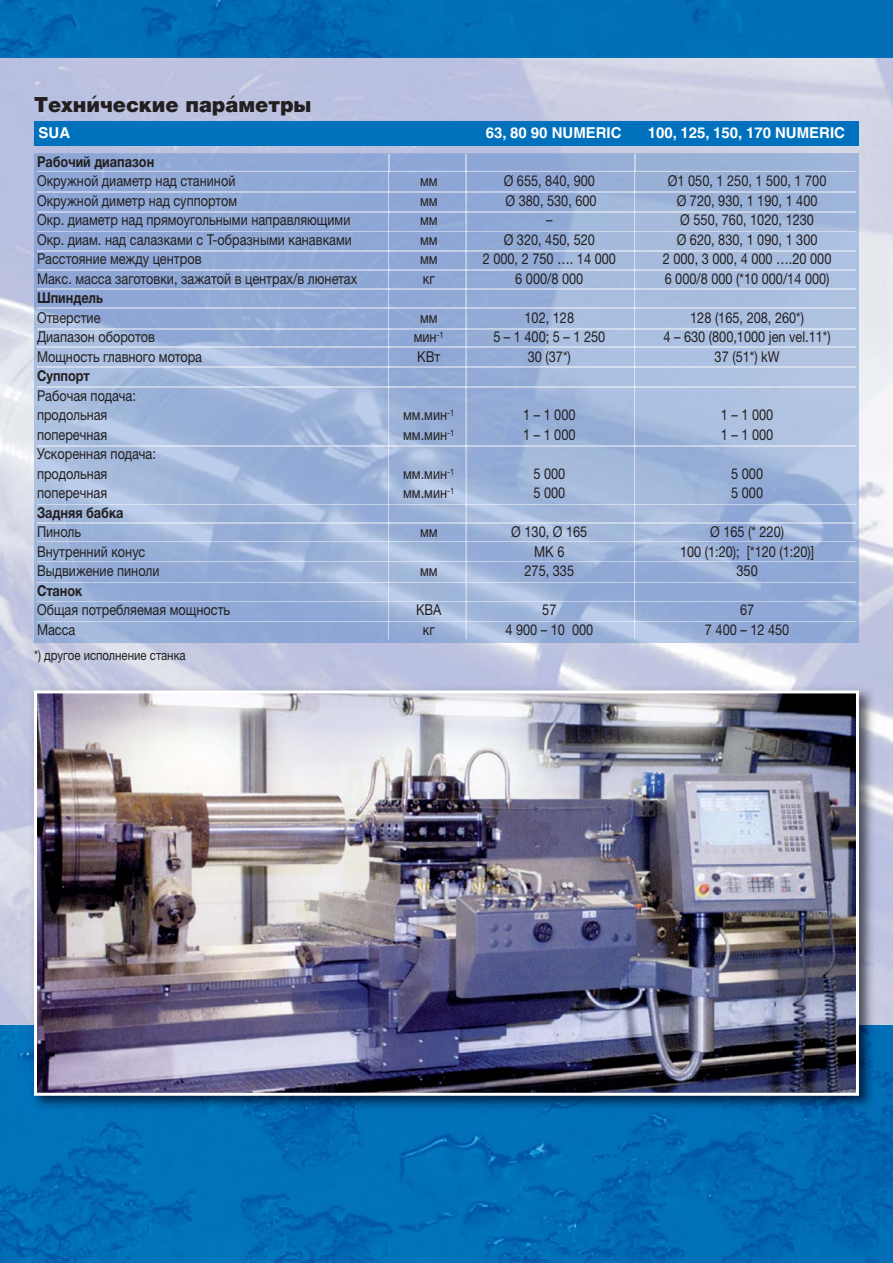
<style>
.page{position:relative;width:893px;height:1263px;background:#fff}
.page>*{position:absolute;margin:0;border:0;box-sizing:border-box;transform-origin:0 0}
.t1{font:900 21px "Helvetica Neue LTCYR";color:#231f20}
.t2{font:15px/19.5px "Helvetica Neue LTCYR";color:#231f20;scale:.85 1}
.t3{font:700 15px "Helvetica Neue LTCYR";color:#231f20;scale:.85 1}
.t4{font:700 15px "Helvetica CE";color:#fff}
.t5{font:13.5px "Helvetica Neue LTCYR";color:#231f20;scale:.85 1}
.s1{font-family:"Lucida Grande";font-weight:400}
</style>
<div class="page">
<img style="left:0;top:0;width:893px;height:1263px">
<img style="left:0;top:58px;width:893px;height:967px">
<img style="left:0;top:699px;width:2px;height:310px">
<img style="left:0;top:184px;width:9px;height:175px">
<img style="left:28px;top:683px;width:850px;height:432px">
<img style="left:38px;top:694px;width:817px;height:398px">
<div style="left:34px;top:690px;width:825px;height:406px;border:3px solid #fff"></div>
<img style="left:34px;top:153px;width:825px;height:490px">
<div style="left:34px;top:121px;width:825px;height:25px;background:#0071bc"></div>
<img style="left:37px;top:171px;width:818px;height:1px">
<img style="left:388px;top:172px;width:1px;height:468px">
<svg style="left:388px;top:154px;width:1px;height:18px"></svg>
<img style="left:466px;top:172px;width:1px;height:467px">
<svg style="left:466px;top:154px;width:1px;height:18px"></svg>
<img style="left:634px;top:172px;width:1px;height:467px">
<svg style="left:634px;top:154px;width:1px;height:18px"></svg>
<img style="left:37px;top:192px;width:818px;height:1px">
<img style="left:37px;top:211px;width:818px;height:1px">
<img style="left:37px;top:231px;width:818px;height:1px">
<img style="left:37px;top:250px;width:818px;height:1px">
<img style="left:37px;top:269px;width:818px;height:1px">
<img style="left:37px;top:289px;width:818px;height:1px">
<img style="left:37px;top:307px;width:818px;height:1px">
<img style="left:37px;top:328px;width:818px;height:1px">
<img style="left:37px;top:346px;width:818px;height:1px">
<img style="left:37px;top:367px;width:818px;height:1px">
<img style="left:37px;top:387px;width:818px;height:1px">
<img style="left:37px;top:446px;width:818px;height:1px">
<img style="left:37px;top:504px;width:818px;height:1px">
<img style="left:37px;top:523px;width:818px;height:1px">
<img style="left:37px;top:541px;width:818px;height:1px">
<img style="left:37px;top:561px;width:818px;height:1px">
<img style="left:37px;top:582px;width:818px;height:1px">
<img style="left:37px;top:601px;width:818px;height:1px">
<img style="left:37px;top:621px;width:818px;height:1px">
<h1 class="t1" style="left:34px;top:97px;width:279px">Tехни<span class="s1">́</span>ческие пара<span class="s1">́</span>метры</h1>
<p class="t4" style="left:39px;top:127px;width:33px">SUA</p>
<p class="t4" style="left:486px;top:127px;width:137px">63, 80 90 NUMERIC</p>
<p class="t4" style="left:648px;top:127px;width:199px">100, 125, 150, 170 NUMERIC</p>
<p class="t3" style="left:37px;top:153px;width:139px">Рабочий диапазон</p>
<p class="t2" style="left:37px;top:171px;width:235px">Окружной диаметр над станиной</p>
<p class="t2" style="left:420px;top:171px;width:22px">мм</p>
<p class="t2" style="left:504px;top:171px;width:109px">Ø 655, 840, 900</p>
<p class="t2" style="left:668px;top:171px;width:188px">Ø1 050, 1 250, 1 500, 1 700</p>
<p class="t2" style="left:37px;top:191px;width:237px">Окружной диметр над суппортом</p>
<p class="t2" style="left:420px;top:191px;width:22px">мм</p>
<p class="t2" style="left:505px;top:191px;width:109px">Ø 380, 530, 600</p>
<p class="t2" style="left:677px;top:191px;width:167px">Ø 720, 930, 1 190, 1 400</p>
<p class="t2" style="left:37px;top:210px;width:370px">Окр. диаметр над прямоугольными направляющими</p>
<p class="t2" style="left:420px;top:210px;width:22px">мм</p>
<p class="t2" style="left:546px;top:210px;width:9px">–</p>
<p class="t2" style="left:680px;top:210px;width:159px">Ø 550, 760, 1020, 1230</p>
<p class="t2" style="left:37px;top:230px;width:372px">Окр. диам. над салазками с Т-образными канавками</p>
<p class="t2" style="left:420px;top:230px;width:22px">мм</p>
<p class="t2" style="left:504px;top:230px;width:109px">Ø 320, 450, 520</p>
<p class="t2" style="left:677px;top:230px;width:167px">Ø 620, 830, 1 090, 1 300</p>
<p class="t2" style="left:37px;top:249px;width:195px">Расстояние между центров</p>
<p class="t2" style="left:420px;top:249px;width:22px">мм</p>
<p class="t2" style="left:483px;top:249px;width:158px">2 000, 2 750 …. 14 000</p>
<p class="t2" style="left:663px;top:249px;width:200px">2 000, 3 000, 4 000 ….20 000</p>
<p class="t2" style="left:37px;top:269px;width:378px">Макс. масса заготовки, зажатой в центрах/в люнетах</p>
<p class="t2" style="left:423px;top:269px;width:16px">кг</p>
<p class="t2" style="left:515px;top:269px;width:82px">6 000/8 000</p>
<p class="t2" style="left:665px;top:269px;width:196px">6 000/8 000 (*10 000/14 000)</p>
<p class="t3" style="left:37px;top:289px;width:79px">Шпиндель</p>
<p class="t2" style="left:37px;top:308px;width:76px">Отверстие</p>
<p class="t2" style="left:420px;top:308px;width:22px">мм</p>
<p class="t2" style="left:524px;top:308px;width:60px">102, 128</p>
<p class="t2" style="left:690px;top:308px;width:135px">128 (165, 208, 260*)</p>
<p class="t2" style="left:37px;top:327px;width:140px">Диапазон оборотов</p>
<p class="t2" style="left:414px;top:327px;width:37px">мин<sup>-1</sup></p>
<p class="t2" style="left:493px;top:327px;width:133px">5 – 1 400; 5 – 1 250</p>
<p class="t2" style="left:663px;top:327px;width:198px">4 – 630 (800,1000 jen vel.11*)</p>
<p class="t2" style="left:37px;top:347px;width:196px">Мощность главного мотора</p>
<p class="t2" style="left:417px;top:347px;width:29px">КВт</p>
<p class="t2" style="left:528px;top:347px;width:52px">30 (37*)</p>
<p class="t2" style="left:715px;top:347px;width:78px">37 (51*) kW</p>
<p class="t3" style="left:37px;top:367px;width:64px">Суппорт</p>
<p class="t2" style="left:37px;top:386px;width:118px">Рабочая подача: продольная</p>
<p class="t2" style="left:403px;top:405px;width:62px">мм.мин<sup>-1</sup></p>
<p class="t2" style="left:523px;top:405px;width:63px">1 – 1 000</p>
<p class="t2" style="left:721px;top:405px;width:63px">1 – 1 000</p>
<p class="t2" style="left:37px;top:425px;width:84px">поперечная</p>
<p class="t2" style="left:403px;top:425px;width:62px">мм.мин<sup>-1</sup></p>
<p class="t2" style="left:523px;top:425px;width:63px">1 – 1 000</p>
<p class="t2" style="left:721px;top:425px;width:63px">1 – 1 000</p>
<p class="t2" style="left:37px;top:444px;width:142px">Ускоренная подача: продольная</p>
<p class="t2" style="left:403px;top:464px;width:62px">мм.мин<sup>-1</sup></p>
<p class="t2" style="left:533px;top:464px;width:39px">5 000</p>
<p class="t2" style="left:731px;top:464px;width:39px">5 000</p>
<p class="t2" style="left:37px;top:483px;width:84px">поперечная</p>
<p class="t2" style="left:403px;top:483px;width:62px">мм.мин<sup>-1</sup></p>
<p class="t2" style="left:533px;top:483px;width:39px">5 000</p>
<p class="t2" style="left:731px;top:483px;width:39px">5 000</p>
<p class="t3" style="left:37px;top:504px;width:103px">Задняя бабка</p>
<p class="t2" style="left:37px;top:522px;width:53px">Пиноль</p>
<p class="t2" style="left:420px;top:522px;width:22px">мм</p>
<p class="t2" style="left:511px;top:522px;width:91px">Ø 130, Ø 165</p>
<p class="t2" style="left:710px;top:522px;width:88px">Ø 165 (* 220)</p>
<p class="t2" style="left:37px;top:542px;width:129px">Внутренний конус</p>
<p class="t2" style="left:534px;top:542px;width:37px">MK 6</p>
<p class="t2" style="left:680px;top:542px;width:159px">100 (1:20); [*120 (1:20)]</p>
<p class="t2" style="left:37px;top:561px;width:146px">Выдвижение пиноли</p>
<p class="t2" style="left:420px;top:561px;width:22px">мм</p>
<p class="t2" style="left:524px;top:561px;width:60px">275, 335</p>
<p class="t2" style="left:736px;top:561px;width:27px">350</p>
<p class="t3" style="left:37px;top:582px;width:55px">Станок</p>
<p class="t2" style="left:37px;top:600px;width:229px">Общая потребляемая мощность</p>
<p class="t2" style="left:416px;top:600px;width:32px">КВА</p>
<p class="t2" style="left:542px;top:600px;width:18px">57</p>
<p class="t2" style="left:740px;top:600px;width:18px">67</p>
<p class="t2" style="left:37px;top:620px;width:47px">Масса</p>
<p class="t2" style="left:423px;top:620px;width:16px">кг</p>
<p class="t2" style="left:505px;top:620px;width:105px">4 900 – 10 000</p>
<p class="t2" style="left:705px;top:620px;width:101px">7 400 – 12 450</p>
<p class="t5" style="left:34px;top:648px;width:180px">*) другое исполнение станка</p>
</div>
